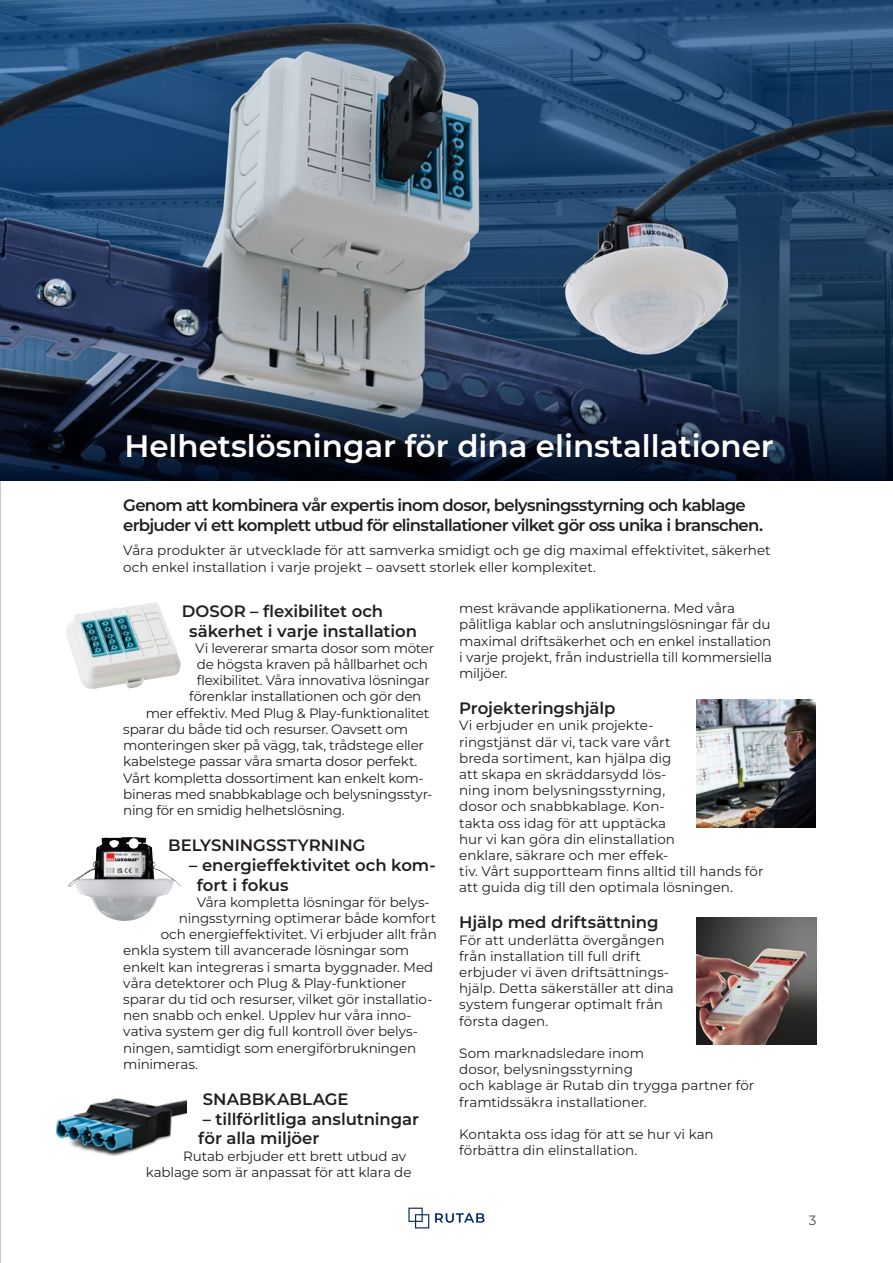
<style>
.page{position:relative;width:893px;height:1263px;background:#fff}
.page>*{position:absolute;margin:0;border:0;box-sizing:border-box;transform-origin:0 0}
.t1{font:600 30.9px "Montserrat";color:#fff}
.t2{font:600 16.5px/19.8px "Montserrat";letter-spacing:-.01em;color:#231f20}
.t3{font:600 16.5px/19.8px "Montserrat";letter-spacing:-.045em;color:#231f20}
.t4{font:13.5px/16.2px "Montserrat";letter-spacing:-.01em;color:#231f20}
.t5{font:13.5px "Montserrat";color:#4b4c4d}
</style>
<div class="page">
<svg style="left:408px;top:1207px;width:21px;height:21px"></svg>
<svg style="left:435px;top:1213px;width:50px;height:10px"></svg>
<img style="left:80px;top:837px;width:48px;height:39px">
<img style="left:696px;top:699px;width:119px;height:128px">
<img style="left:66px;top:603px;width:86px;height:68px">
<img style="left:56px;top:1098px;width:130px;height:58px">
<img style="left:0;top:0;width:893px;height:381px">
<img style="left:696px;top:917px;width:120px;height:128px">
<svg style="left:0;top:381px;width:893px;height:99px;background:#162236"></svg>
<h1 class="t1" style="left:124px;top:425px;width:651px">Helhetslösningar för dina elinstallationer</h1>
<p class="t3" style="left:123px;top:495px;width:641px">Genom att kombinera vår expertis inom dosor, belysningsstyrning och kablage erbjuder vi ett komplett utbud för elinstallationer vilket gör oss unika i branschen.</p>
<p class="t4" style="left:123px;top:542px;width:649px">Våra produkter är utvecklade för att samverka smidigt och ge dig maximal effektivitet, säkerhet och enkel installation i varje projekt – oavsett storlek eller komplexitet.</p>
<p class="t2" style="left:189px;top:601px;width:229px;text-indent:-8px">DOSOR – flexibilitet och säkerhet i varje installation</p>
<p class="t4" style="left:195px;top:640px;width:240px">Vi levererar smarta dosor som möter</p>
<p class="t4" style="left:197px;top:656px;width:233px">de högsta kraven på hållbarhet och</p>
<p class="t4" style="left:197px;top:672px;width:234px">flexibilitet. Våra innovativa lösningar</p>
<p class="t4" style="left:189px;top:688px;width:234px">förenklar installationen och gör den</p>
<p class="t4" style="left:146px;top:704px;width:285px">mer effektiv. Med Plug &amp; Play-funktionalitet</p>
<p class="t4" style="left:123px;top:721px;width:286px">sparar du både tid och resurser. Oavsett om</p>
<p class="t4" style="left:123px;top:737px;width:302px">monteringen sker på vägg, tak, trådstege eller</p>
<p class="t4" style="left:123px;top:753px;width:296px">kabelstege passar våra smarta dosor perfekt.</p>
<p class="t4" style="left:123px;top:769px;width:302px">Vårt kompletta dossortiment kan enkelt kom-</p>
<p class="t4" style="left:123px;top:785px;width:311px">bineras med snabbkablage och belysningsstyr-</p>
<p class="t4" style="left:123px;top:802px;width:223px">ning för en smidig helhetslösning.</p>
<p class="t2" style="left:168px;top:835px;width:199px">BELYSNINGSSTYRNING</p>
<p class="t2" style="left:197px;top:854px;width:240px;text-indent:-8px">– energieffektivitet och kom&shy;fort i fokus</p>
<p class="t4" style="left:197px;top:893px;width:234px">Våra kompletta lösningar för belys-</p>
<p class="t4" style="left:179px;top:910px;width:259px">ningsstyrning optimerar både komfort</p>
<p class="t4" style="left:161px;top:926px;width:277px">och energieffektivitet. Vi erbjuder allt från</p>
<p class="t4" style="left:123px;top:942px;width:287px">enkla system till avancerade lösningar som</p>
<p class="t4" style="left:123px;top:958px;width:312px">enkelt kan integreras i smarta byggnader. Med</p>
<p class="t4" style="left:123px;top:974px;width:285px">våra detektorer och Plug &amp; Play-funktioner</p>
<p class="t4" style="left:123px;top:991px;width:311px">sparar du tid och resurser, vilket gör installatio-</p>
<p class="t4" style="left:123px;top:1007px;width:290px">nen snabb och enkel. Upplev hur våra inno-</p>
<p class="t4" style="left:123px;top:1023px;width:296px">vativa system ger dig full kontroll över belys-</p>
<p class="t4" style="left:123px;top:1039px;width:294px">ningen, samtidigt som energiförbrukningen</p>
<p class="t4" style="left:123px;top:1055px;width:76px">minimeras.</p>
<p class="t2" style="left:203px;top:1088px;width:147px">SNABBKABLAGE</p>
<p class="t2" style="left:198px;top:1108px;width:222px">– tillförlitliga anslutningar för alla miljöer</p>
<p class="t4" style="left:146px;top:1147px;width:267px;text-indent:38px">Rutab erbjuder ett brett utbud av kablage som är anpassat för att klara de</p>
<p class="t4" style="left:459px;top:600px;width:314px">mest krävande applikationerna. Med våra pålitliga kablar och anslutningslösningar får du maximal driftsäkerhet och en enkel installation i varje projekt, från industriella till kommersiella miljöer.</p>
<p class="t2" style="left:459px;top:698px;width:158px">Projekteringshjälp</p>
<p class="t4" style="left:459px;top:717px;width:306px">Vi erbjuder en unik projekte-<br>ringstjänst där vi, tack vare vårt<br>breda sortiment, kan hjälpa dig<br>att skapa en skräddarsydd lös-<br>ning inom belysningsstyrning,<br>dosor och snabbkablage. Kon-<br>takta oss idag för att upptäcka<br>hur vi kan göra din elinstallation<br>enklare, säkrare och mer effek-<br>tiv. Vårt supportteam finns alltid till hands för att guida dig till den optimala lösningen.</p>
<p class="t2" style="left:459px;top:912px;width:201px">Hjälp med driftsättning</p>
<p class="t4" style="left:459px;top:931px;width:216px">För att underlätta övergången från installation till full drift erbjuder vi även driftsättnings&shy;hjälp. Detta säkerställer att dina system fungerar optimalt från första dagen.</p>
<p class="t4" style="left:459px;top:1045px;width:297px">Som marknadsledare inom<br>dosor, belysningsstyrning<br>och kablage är Rutab din trygga partner för framtidssäkra installationer.</p>
<p class="t4" style="left:459px;top:1126px;width:256px">Kontakta oss idag för att se hur vi kan förbättra din elinstallation.</p>
<p class="t5" style="left:809px;top:1211px;width:9px">3</p>
</div>
